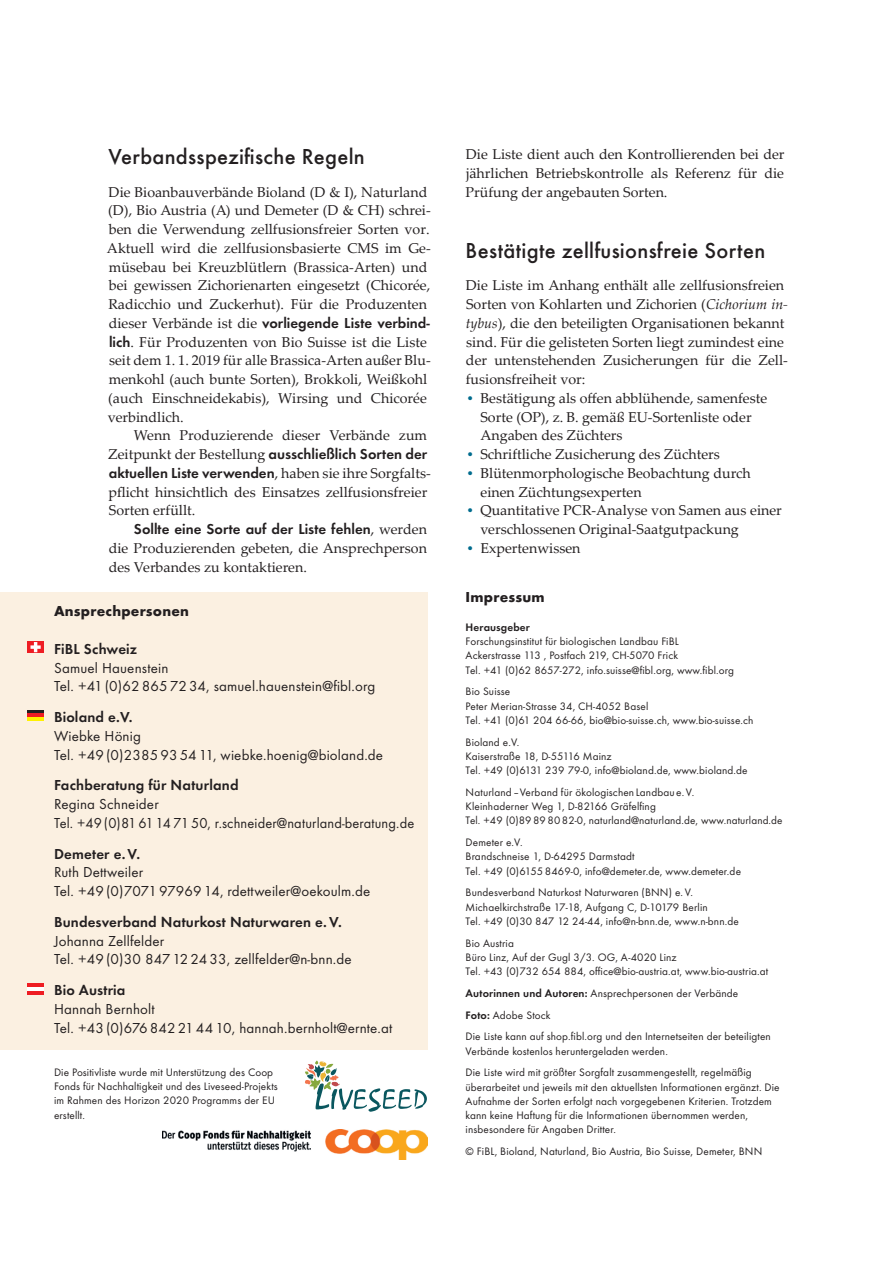
<style>
.page{position:relative;width:893px;height:1263px;background:#fff}
.page>*{position:absolute;margin:0;border:0;box-sizing:border-box;transform-origin:0 0}
.t1{font:500 22.5px "Function Pro";letter-spacing:.015em;color:#231f20}
.t2{font:15px/18.8px "Function Pro";letter-spacing:.01em;color:#231f20}
.t3{font:600 15px/18.8px "Function Pro";letter-spacing:.005em;color:#231f20}
.t4{font:700 15px "Function Pro";letter-spacing:.015em;color:#231f20}
.t5{font:14.25px/18.8px "Palatino Linotype";color:#231f20}
.t6{font:11.25px/14.2px "Function Pro";letter-spacing:.01em;color:#231f20}
.t7{font:600 11.25px "Function Pro";letter-spacing:.01em;color:#231f20}
.s1{font-family:"Palatino Linotype";font-weight:400;font-size:14.25px}
.s2{font-family:"Function Pro";font-weight:600;font-size:15px}
.s3{font-style:italic}
.s4{font-family:"Function Pro";font-weight:500;color:#006c8e}
.s5{font-weight:600}
</style>
<div class="page">
<div style="left:0;top:592px;width:427px;height:458px;background:#fbf0e1"></div>
<hr style="left:27px;top:641px;width:17px;height:4px;background:#ee1d23">
<hr style="left:27px;top:645px;width:17px;height:4px;background:#ee1d23">
<hr style="left:27px;top:649px;width:17px;height:4px;background:#ee1d23">
<svg style="left:30px;top:642px;width:11px;height:10px"></svg>
<hr style="left:27px;top:710px;width:17px;height:3px;background:#231f20">
<hr style="left:27px;top:713px;width:17px;height:4px;background:#ee1d23">
<hr style="left:27px;top:717px;width:17px;height:4px;background:#fff101">
<hr style="left:27px;top:983px;width:17px;height:4px;background:#ee1d23">
<hr style="left:27px;top:987px;width:17px;height:3px;background:#fff">
<hr style="left:27px;top:991px;width:17px;height:3px;background:#ee1d23">
<img style="left:163px;top:1129px;width:264px;height:31px">
<svg style="left:305px;top:1060px;width:122px;height:52px"></svg>
<h1 class="t1" style="left:108px;top:143px;width:258px">Verbandsspezifische Regeln</h1>
<p class="t5" style="left:107px;top:182px;width:325px">Die Bioanbauverbände Bioland (D &amp; I), Naturland (D), Bio Austria (A) und Demeter (D &amp; CH) schrei&shy;ben die Verwendung zellfusionsfreier Sorten vor.<br>Aktuell wird die zellfusionsbasierte CMS im Ge&shy;müsebau bei Kreuzblütlern (Brassica-Arten) und bei gewissen Zichorienarten eingesetzt (Chicorée, Radicchio und Zuckerhut). Für die Produzenten</p>
<h2 class="t3" style="left:109px;top:313px;width:323px"><span class="s1">dieser Verbände ist die</span> vorliegende Liste verbind-</h2>
<p class="t5" style="left:108px;top:332px;width:324px"><span class="s2">lich</span>. Für Produzenten von Bio Suisse ist die Liste seit dem 1. 1. 2019 für alle Brassica-Arten außer Blu&shy;menkohl (auch bunte Sorten), Brokkoli, Weißkohl (auch Einschneidekabis), Wirsing und Chicorée verbindlich.</p>
<p class="t5" style="left:134px;top:426px;width:295px">Wenn Produzierende dieser Verbände zum</p>
<h2 class="t3" style="left:108px;top:444px;width:324px"><span class="s1">Zeitpunkt der Bestellung</span> ausschließlich Sorten der aktuellen Liste verwenden<span class="s1">, haben sie ihre Sorgfalts-</span></h2>
<p class="t5" style="left:109px;top:482px;width:320px">pflicht hinsichtlich des Einsatzes zellfusionsfreier<br>Sorten erfüllt.</p>
<h2 class="t3" style="left:134px;top:519px;width:295px">Sollte eine Sorte auf der Liste fehlen<span class="s1">, werden</span></h2>
<p class="t5" style="left:109px;top:538px;width:320px">die Produzierenden gebeten, die Ansprechperson des Verbandes zu kontaktieren.</p>
<h2 class="t4" style="left:54px;top:602px;width:137px">Ansprechpersonen</h2>
<h2 class="t3" style="left:54px;top:639px;width:85px">FiBL Schweiz</h2>
<h2 class="t2" style="left:54px;top:658px;width:323px">Samuel Hauenstein<br>Tel. +41 (0)62 865 72 34, samuel.hauenstein@fibl.org</h2>
<h2 class="t3" style="left:54px;top:708px;width:80px">Bioland e.V.</h2>
<h2 class="t2" style="left:54px;top:726px;width:331px">Wiebke Hönig<br>Tel. +49 (0)2385 93 54 11, wiebke.hoenig@bioland.de</h2>
<h2 class="t3" style="left:54px;top:776px;width:186px">Fachberatung für Naturland</h2>
<h2 class="t2" style="left:54px;top:795px;width:362px">Regina Schneider<br>Tel. +49 (0)81 61 14 71 50, r.schneider@naturland-beratung.de</h2>
<h2 class="t3" style="left:54px;top:844px;width:88px">Demeter e.V.</h2>
<h2 class="t2" style="left:54px;top:863px;width:318px">Ruth Dettweiler<br>Tel. +49 (0)7071 97969 14, rdettweiler@oekoulm.de</h2>
<h2 class="t3" style="left:54px;top:912px;width:289px">Bundesverband Naturkost Naturwaren e.V.</h2>
<h2 class="t2" style="left:54px;top:931px;width:299px">Johanna Zellfelder<br>Tel. +49 (0)30 847 12 24 33, zellfelder@n-bnn.de</h2>
<h2 class="t3" style="left:54px;top:981px;width:73px">Bio Austria</h2>
<h2 class="t2" style="left:54px;top:999px;width:340px">Hannah Bernholt<br>Tel. +43 (0)676 842 21 44 10, hannah.bernholt@ernte.at</h2>
<p class="t6" style="left:54px;top:1065px;width:225px">Die Positivliste wurde mit Unterstützung des Coop Fonds für Nachhaltigkeit und des Liveseed-Projekts im Rahmen des Horizon 2020 Programms der EU erstellt.</p>
<p class="t5" style="left:466px;top:144px;width:321px;text-align:justify">Die Liste dient auch den Kontrollierenden bei der jährlichen Betriebskontrolle als Referenz für die Prüfung der angebauten Sorten.</p>
<h1 class="t1" style="left:466px;top:237px;width:301px">Bestätigte zellfusionsfreie Sorten</h1>
<p class="t5" style="left:466px;top:276px;width:324px">Die Liste im Anhang enthält alle zellfusionsfreien Sorten von Kohlarten und Zichorien (<span class="s3">Cichorium in&shy;tybus</span>), die den beteiligten Organisationen bekannt sind. Für die gelisteten Sorten liegt zumindest eine der untenstehenden Zusicherungen für die Zell&shy;fusionsfreiheit vor:</p>
<p class="t5" style="left:480px;top:388px;width:288px;text-indent:-15px"><span class="s4">•</span> Bestätigung als offen abblühende, samenfeste<br>Sorte (OP), z. B. gemäß EU-Sortenliste oder<br>Angaben des Züchters</p>
<p class="t5" style="left:466px;top:444px;width:256px"><span class="s4">•</span> Schriftliche Zusicherung des Züchters</p>
<p class="t5" style="left:480px;top:463px;width:272px;text-indent:-15px"><span class="s4">•</span> Blütenmorphologische Beobachtung durch einen Züchtungsexperten</p>
<p class="t5" style="left:480px;top:501px;width:303px;text-indent:-15px"><span class="s4">•</span> Quantitative PCR-Analyse von Samen aus einer verschlossenen Original-Saatgutpackung</p>
<p class="t5" style="left:466px;top:538px;width:116px"><span class="s4">•</span> Expertenwissen</p>
<h2 class="t4" style="left:466px;top:588px;width:80px">Impressum</h2>
<p class="t7" style="left:466px;top:620px;width:66px">Herausgeber</p>
<p class="t6" style="left:466px;top:634px;width:270px">Forschungsinstitut für biologischen Landbau FiBL<br>Ackerstrasse 113 , Postfach 219, CH-5070 Frick<br>Tel. +41 (0)62 8657-272, info.suisse@fibl.org, www.fibl.org</p>
<p class="t6" style="left:466px;top:684px;width:289px">Bio Suisse<br>Peter Merian-Strasse 34, CH-4052 Basel<br>Tel. +41 (0)61 204 66-66, bio@bio-suisse.ch, www.bio-suisse.ch</p>
<p class="t6" style="left:466px;top:735px;width:283px">Bioland e.V.<br>Kaiserstraße 18, D-55116 Mainz<br>Tel. +49 (0)6131 239 79-0, info@bioland.de, www.bioland.de</p>
<p class="t6" style="left:466px;top:785px;width:318px">Naturland –Verband für ökologischen Landbau e. V.<br>Kleinhaderner Weg 1, D-82166 Gräfelfing<br>Tel. +49 (0)89 89 80 82-0, naturland@naturland.de, www.naturland.de</p>
<p class="t6" style="left:466px;top:835px;width:277px">Demeter e.V.<br>Brandschneise 1, D-64295 Darmstadt<br>Tel. +49 (0)6155 8469-0, info@demeter.de, www.demeter.de</p>
<p class="t6" style="left:466px;top:885px;width:275px">Bundesverband Naturkost Naturwaren (BNN) e. V.<br>Michaelkirchstraße 17-18, Aufgang C, D-10179 Berlin<br>Tel. +49 (0)30 847 12 24-44, info@n-bnn.de, www.n-bnn.de</p>
<p class="t6" style="left:466px;top:936px;width:304px">Bio Austria<br>Büro Linz, Auf der Gugl 3/3. OG, A-4020 Linz<br>Tel. +43 (0)732 654 884, office@bio-austria.at, www.bio-austria.at</p>
<p class="t6" style="left:466px;top:982px;width:307px;line-height:21.8px"><span class="s5">Autorinnen und Autoren:</span> Ansprechpersonen der Verbände<br><span class="s5">Foto:</span> Adobe Stock<br>Die Liste kann auf shop.fibl.org und den Internetseiten der beteiligten</p>
<p class="t6" style="left:466px;top:1040px;width:288px;line-height:21.8px">Verbände kostenlos heruntergeladen werden.<br>Die Liste wird mit größter Sorgfalt zusammengestellt, regelmäßig</p>
<p class="t6" style="left:466px;top:1080px;width:316px">überarbeitet und jeweils mit den aktuellsten Informationen ergänzt. Die Aufnahme der Sorten erfolgt nach vorgegebenen Kriterien. Trotzdem kann keine Haftung für die Informationen übernommen werden, insbesondere für Angaben Dritter.</p>
<p class="t6" style="left:466px;top:1144px;width:298px">© FiBL, Bioland, Naturland, Bio Austria, Bio Suisse, Demeter, BNN</p>
</div>
